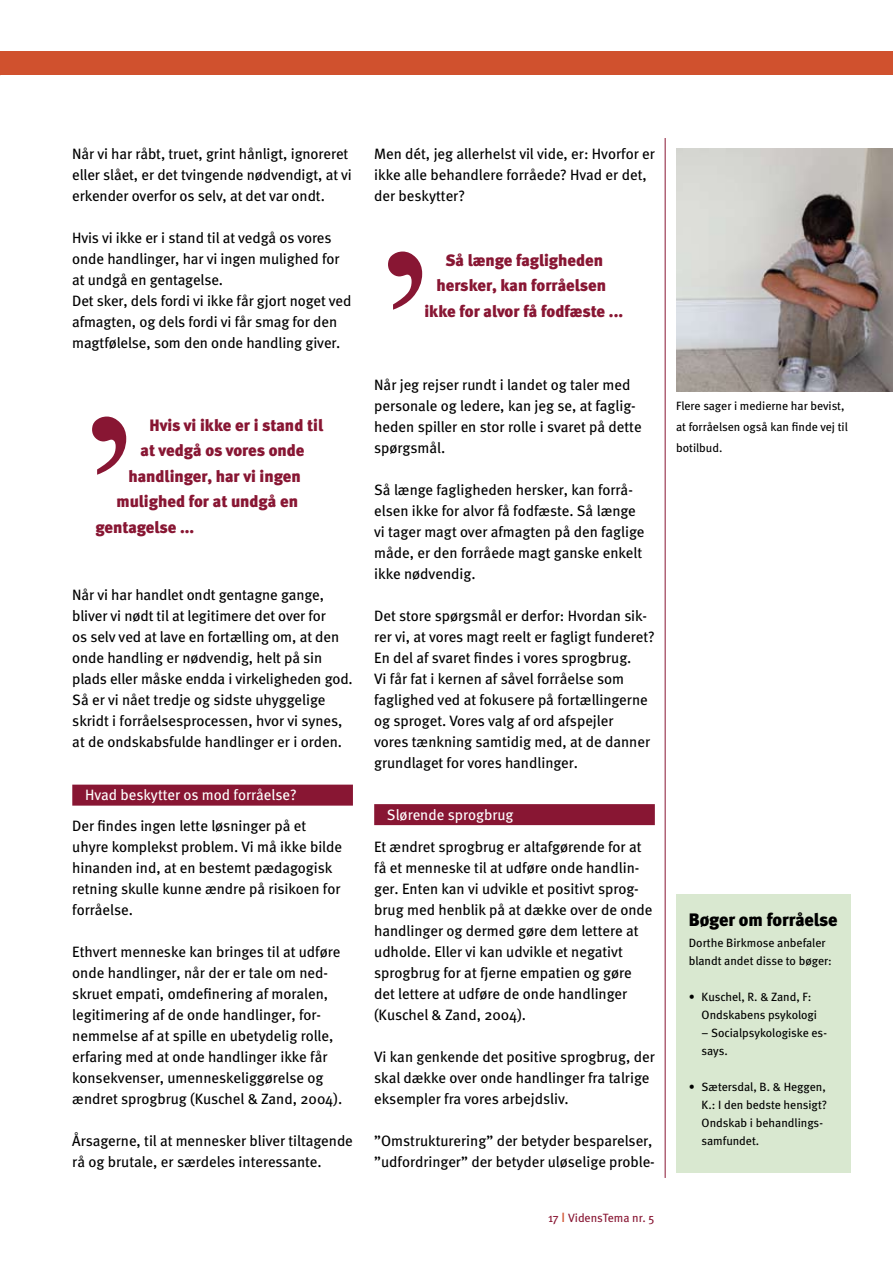
<style>
.page{position:relative;width:893px;height:1263px;background:#fff}
.page>*{position:absolute;margin:0;border:0;box-sizing:border-box;transform-origin:0 0}
.t1{font:900 18px "Meta";letter-spacing:-.005em;color:#000}
.t2{font:900 16.5px/25.5px "Meta";color:#881633;text-align:center}
.t3{font:15px/21px "Meta";color:#000}
.t4{font:15px "Meta";color:#fff}
.t5{font:12px/18px "Meta";color:#000}
.t6{font:12px "Meta";color:#881633}
.s1{font-size:13.5px;color:#d0512e}
</style>
<div class="page">
<hr style="left:665px;top:138px;width:1px;height:1040px;background:#881633">
<div style="left:0;top:51px;width:893px;height:24px;background:#d0512e"></div>
<div style="left:374px;top:804px;width:281px;height:21px;background:#881633"></div>
<div style="left:72px;top:785px;width:281px;height:21px;background:#881633"></div>
<div style="left:676px;top:894px;width:174px;height:278px;background:#d9e8d0"></div>
<img style="left:676px;top:149px;width:217px;height:242px">
<svg style="left:92px;top:417px;width:34px;height:58px"></svg>
<svg style="left:388px;top:252px;width:34px;height:58px"></svg>
<p class="t3" style="left:72px;top:143px;width:281px">Når vi har råbt, truet, grint hånligt, ignoreret eller slået, er det tvingende nødvendigt, at vi erkender overfor os selv, at det var ondt.</p>
<p class="t3" style="left:72px;top:227px;width:281px">Hvis vi ikke er i stand til at vedgå os vores onde handlinger, har vi ingen mulighed for at undgå en gentagelse.<br>Det sker, dels fordi vi ikke får gjort noget ved afmagten, og dels fordi vi får smag for den magtfølelse, som den onde handling giver.</p>
<p class="t2" style="left:149px;top:412px;width:175px">Hvis vi ikke er i stand til</p>
<p class="t2" style="left:140px;top:438px;width:166px">at vedgå os vores onde</p>
<p class="t2" style="left:128px;top:463px;width:174px">handlinger, har vi ingen</p>
<p class="t2" style="left:116px;top:489px;width:183px">mulighed for at undgå en</p>
<p class="t2" style="left:95px;top:514px;width:100px">gentagelse ...</p>
<p class="t3" style="left:72px;top:584px;width:282px">Når vi har handlet ondt gentagne gange, bliver vi nødt til at legitimere det over for<br>os selv ved at lave en fortælling om, at den onde handling er nødvendig, helt på sin plads eller måske endda i virkeligheden god.<br>Så er vi nået tredje og sidste uhyggelige skridt i forråelsesprocessen, hvor vi synes, at de ondskabsfulde handlinger er i orden.</p>
<p class="t4" style="left:85px;top:786px;width:213px">Hvad beskytter os mod forråelse?</p>
<p class="t3" style="left:72px;top:815px;width:271px">Der findes ingen lette løsninger på et uhyre komplekst problem. Vi må ikke bilde hinanden ind, at en bestemt pædagogisk retning skulle kunne ændre på risikoen for forråelse.</p>
<p class="t3" style="left:72px;top:941px;width:271px">Ethvert menneske kan bringes til at udføre onde handlinger, når der er tale om ned&shy;skruet empati, omdefinering af moralen, legitimering af de onde handlinger, for&shy;nemmelse af at spille en ubetydelig rolle, erfaring med at onde handlinger ikke får konsekvenser, umenneskeliggørelse og ændret sprogbrug (Kuschel &amp; Zand, 2004).</p>
<p class="t3" style="left:72px;top:1130px;width:282px">Årsagerne, til at mennesker bliver tiltagende rå og brutale, er særdeles interessante.</p>
<p class="t3" style="left:374px;top:143px;width:282px">Men dét, jeg allerhelst vil vide, er: Hvorfor er ikke alle behandlere forråede? Hvad er det, der beskytter?</p>
<p class="t2" style="left:424px;top:247px;width:200px">Så længe fagligheden hersker, kan forråelsen ikke for alvor få fodfæste ...</p>
<p class="t3" style="left:374px;top:374px;width:269px">Når jeg rejser rundt i landet og taler med personale og ledere, kan jeg se, at faglig&shy;heden spiller en stor rolle i svaret på dette spørgsmål.</p>
<p class="t3" style="left:374px;top:479px;width:272px">Så længe fagligheden hersker, kan forrå&shy;elsen ikke for alvor få fodfæste. Så længe vi tager magt over afmagten på den faglige måde, er den forråede magt ganske enkelt ikke nødvendig.</p>
<p class="t3" style="left:374px;top:605px;width:282px">Det store spørgsmål er derfor: Hvordan sik&shy;rer vi, at vores magt reelt er fagligt funderet?<br>En del af svaret findes i vores sprogbrug.<br>Vi får fat i kernen af såvel forråelse som faglighed ved at fokusere på fortællingerne og sproget. Vores valg af ord afspejler<br>vores tænkning samtidig med, at de danner grundlaget for vores handlinger.</p>
<p class="t4" style="left:387px;top:806px;width:128px">Slørende sprogbrug</p>
<p class="t3" style="left:374px;top:836px;width:280px">Et ændret sprogbrug er altafgørende for at få et menneske til at udføre onde handlin&shy;ger. Enten kan vi udvikle et positivt sprog&shy;brug med henblik på at dække over de onde handlinger og dermed gøre dem lettere at udholde. Eller vi kan udvikle et negativt sprogbrug for at fjerne empatien og gøre det lettere at udføre de onde handlinger (Kuschel &amp; Zand, 2004).</p>
<p class="t3" style="left:374px;top:1046px;width:282px">Vi kan genkende det positive sprogbrug, der skal dække over onde handlinger fra talrige eksempler fra vores arbejdsliv.</p>
<p class="t3" style="left:374px;top:1130px;width:282px">”Omstrukturering” der betyder besparelser, ”udfordringer” der betyder uløselige proble-</p>
<p class="t6" style="left:548px;top:1210px;width:108px">17 <span class="s1">I</span> VidensTema nr. 5</p>
<p class="t5" style="left:676px;top:395px;width:173px;line-height:21px">Flere sager i medierne har bevist, at forråelsen også kan finde vej til botilbud.</p>
<p class="t1" style="left:689px;top:909px;width:150px">Bøger om forråelse</p>
<p class="t5" style="left:689px;top:934px;width:144px">Dorthe Birkmose anbefaler blandt andet disse to bøger:</p>
<p class="t5" style="left:702px;top:988px;width:117px;text-indent:-13px">• Kuschel, R. &amp; Zand, F:<br>Ondskabens psykologi</p>
<p class="t5" style="left:702px;top:1024px;width:127px">– Socialpsykologiske es&shy;says.</p>
<p class="t5" style="left:702px;top:1078px;width:127px;text-indent:-13px">• Sætersdal, B. &amp; Heggen,<br>K.: I den bedste hensigt?<br>Ondskab i behandlings&shy;samfundet.</p>
</div>
